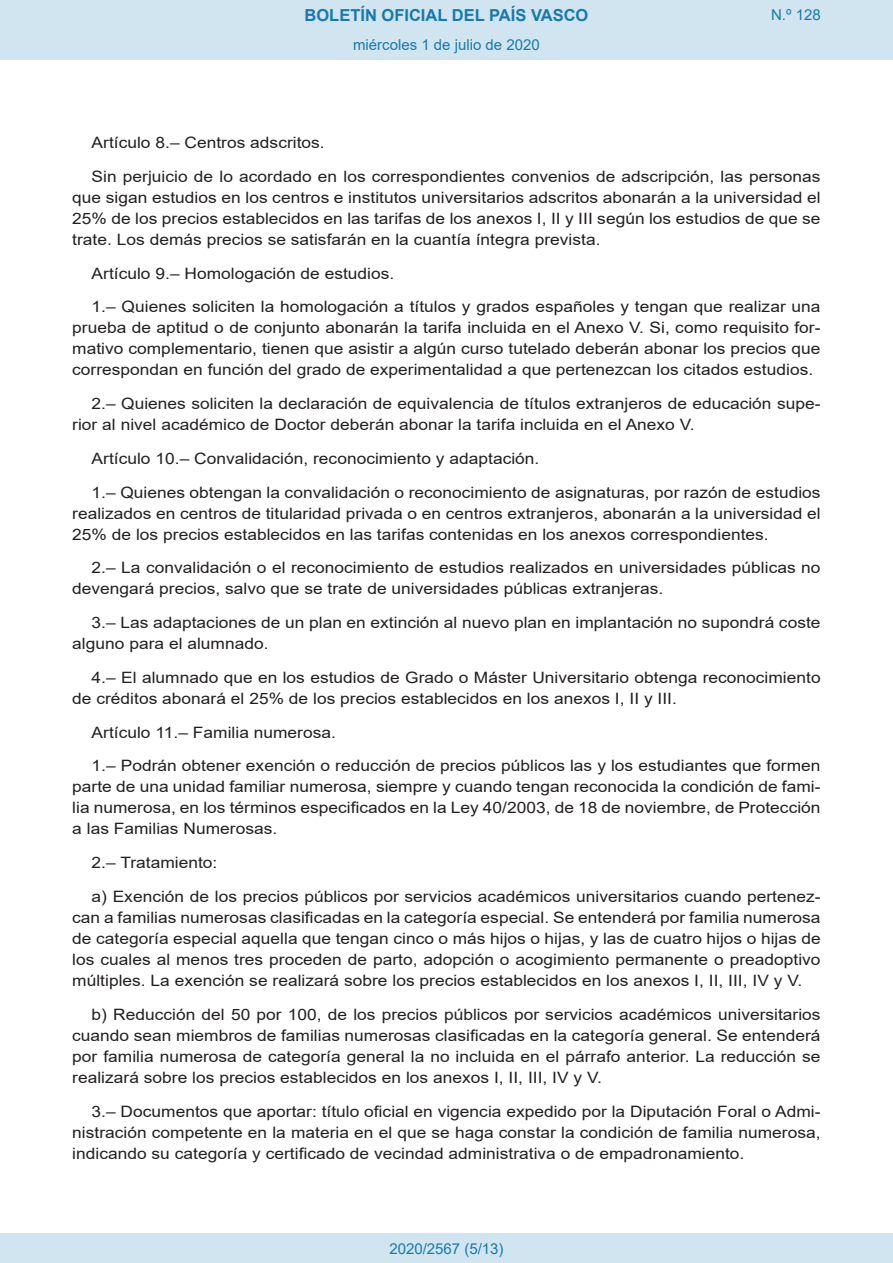
<style>
.page{position:relative;width:893px;height:1263px;background:#fff}
.page>*{position:absolute;margin:0;border:0;box-sizing:border-box;transform-origin:0 0}
.t1{font:700 16.5px "Arial";color:#1879ad}
.BOPVDetalle{font:15.6px/21px "Arial";color:#231f20;text-align:justify;scale:1.11 1}
.Paginacion_Centro{font:15px "Arial";color:#1879ad}
</style>
<div class="page">
<div style="left:0;top:0;width:893px;height:60px;background:#d0e5f0"></div>
<div style="left:0;top:1233px;width:893px;height:30px;background:#d0e5f0"></div>
<p class="t1" style="left:305px;top:3px;width:285px">BOLETÍN OFICIAL DEL PAÍS VASCO</p>
<p class="Paginacion_Centro" style="left:353px;top:35px;width:188px">miércoles 1 de julio de 2020</p>
<p class="Paginacion_Centro" style="left:771px;top:5px;width:51px">N.º 128</p>
<p class="BOPVDetalle" style="left:92px;top:132px;width:211px">Artículo 8.– Centros adscritos.</p>
<p class="BOPVDetalle" style="left:72px;top:166px;width:676px;text-indent:19px">Sin perjuicio de lo acordado en los correspondientes convenios de adscripción, las personas que sigan estudios en los centros e institutos universitarios adscritos abonarán a la universidad el 25% de los precios establecidos en las tarifas de los anexos I, II y III según los estudios de que se trate. Los demás precios se satisfarán en la cuantía íntegra prevista.</p>
<p class="BOPVDetalle" style="left:92px;top:263px;width:274px">Artículo 9.– Homologación de estudios.</p>
<p class="BOPVDetalle" style="left:72px;top:296px;width:676px;text-indent:19px">1.– Quienes soliciten la homologación a títulos y grados españoles y tengan que realizar una prueba de aptitud o de conjunto abonarán la tarifa incluida en el Anexo V. Si, como requisito for&shy;mativo complementario, tienen que asistir a algún curso tutelado deberán abonar los precios que correspondan en función del grado de experimentalidad a que pertenezcan los citados estudios.</p>
<p class="BOPVDetalle" style="left:72px;top:393px;width:676px;text-indent:19px">2.– Quienes soliciten la declaración de equivalencia de títulos extranjeros de educación supe&shy;rior al nivel académico de Doctor deberán abonar la tarifa incluida en el Anexo V.</p>
<p class="BOPVDetalle" style="left:92px;top:448px;width:405px">Artículo 10.– Convalidación, reconocimiento y adaptación.</p>
<p class="BOPVDetalle" style="left:72px;top:482px;width:676px;text-indent:19px">1.– Quienes obtengan la convalidación o reconocimiento de asignaturas, por razón de estudios realizados en centros de titularidad privada o en centros extranjeros, abonarán a la universidad el 25% de los precios establecidos en las tarifas contenidas en los anexos correspondientes.</p>
<p class="BOPVDetalle" style="left:72px;top:557px;width:676px;text-indent:19px">2.– La convalidación o el reconocimiento de estudios realizados en universidades públicas no devengará precios, salvo que se trate de universidades públicas extranjeras.</p>
<p class="BOPVDetalle" style="left:72px;top:612px;width:676px;text-indent:19px">3.– Las adaptaciones de un plan en extinción al nuevo plan en implantación no supondrá coste alguno para el alumnado.</p>
<p class="BOPVDetalle" style="left:72px;top:667px;width:676px;text-indent:19px">4.– El alumnado que en los estudios de Grado o Máster Universitario obtenga reconocimiento de créditos abonará el 25% de los precios establecidos en los anexos I, II y III.</p>
<p class="BOPVDetalle" style="left:92px;top:722px;width:222px">Artículo 11.– Familia numerosa.</p>
<p class="BOPVDetalle" style="left:72px;top:755px;width:676px;text-indent:19px">1.– Podrán obtener exención o reducción de precios públicos las y los estudiantes que formen parte de una unidad familiar numerosa, siempre y cuando tengan reconocida la condición de fami&shy;lia numerosa, en los términos especificados en la Ley 40/2003, de 18 de noviembre, de Protección a las Familias Numerosas.</p>
<p class="BOPVDetalle" style="left:92px;top:852px;width:115px">2.– Tratamiento:</p>
<p class="BOPVDetalle" style="left:72px;top:886px;width:676px;text-indent:19px">a) Exención de los precios públicos por servicios académicos universitarios cuando pertenez&shy;can a familias numerosas clasificadas en la categoría especial. Se entenderá por familia numerosa de categoría especial aquella que tengan cinco o más hijos o hijas, y las de cuatro hijos o hijas de los cuales al menos tres proceden de parto, adopción o acogimiento permanente o preadoptivo múltiples. La exención se realizará sobre los precios establecidos en los anexos I, II, III, IV y V.</p>
<p class="BOPVDetalle" style="left:72px;top:1004px;width:676px;text-indent:19px">b) Reducción del 50 por 100, de los precios públicos por servicios académicos universitarios cuando sean miembros de familias numerosas clasificadas en la categoría general. Se entenderá por familia numerosa de categoría general la no incluida en el párrafo anterior. La reducción se realizará sobre los precios establecidos en los anexos I, II, III, IV y V.</p>
<p class="BOPVDetalle" style="left:72px;top:1100px;width:676px;text-indent:19px">3.– Documentos que aportar: título oficial en vigencia expedido por la Diputación Foral o Admi&shy;nistración competente en la materia en el que se haga constar la condición de familia numerosa, indicando su categoría y certificado de vecindad administrativa o de empadronamiento.</p>
<p class="Paginacion_Centro" style="left:389px;top:1238px;width:116px">2020/2567 (5/13)</p>
</div>
